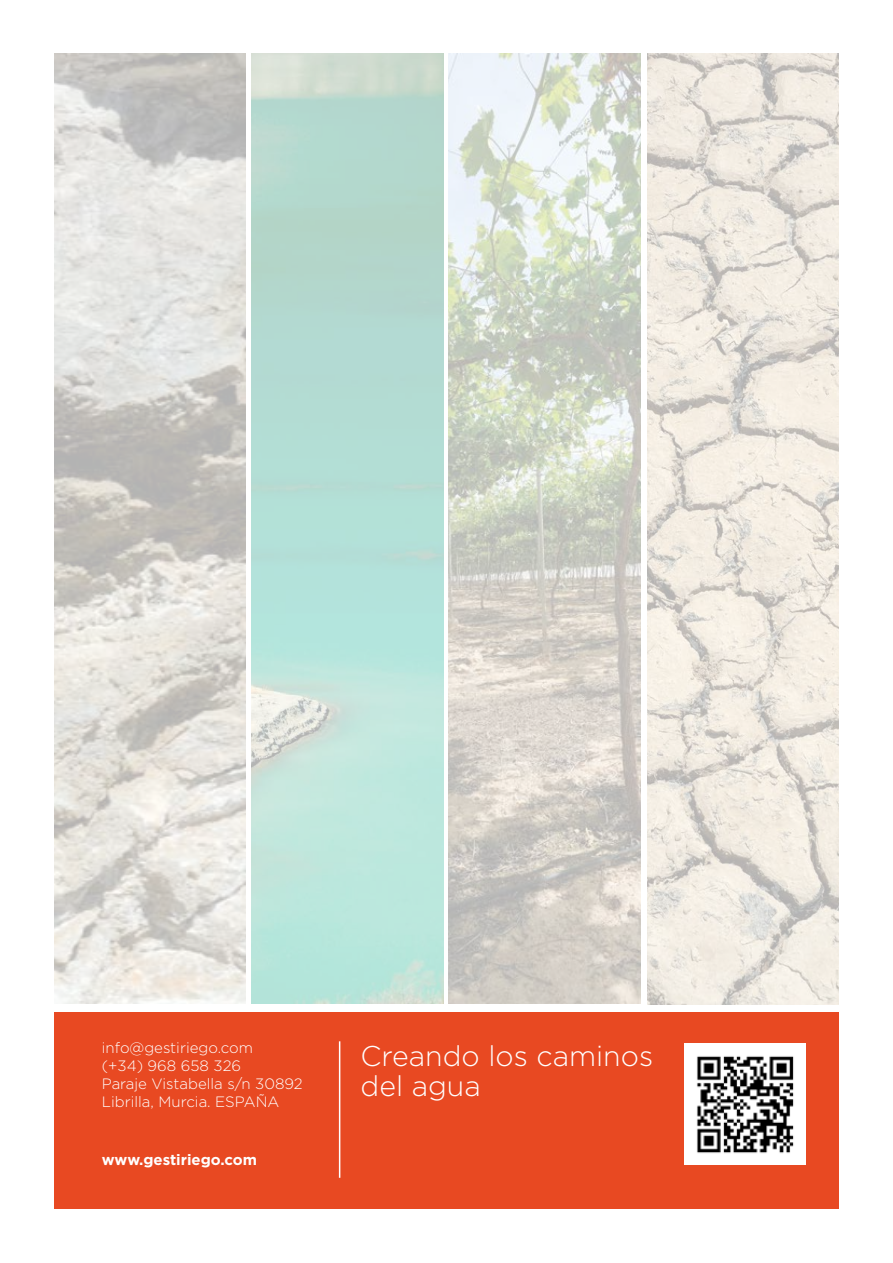
<style>
.page{position:relative;width:893px;height:1263px;background:#fff}
.page>*{position:absolute;margin:0;border:0;box-sizing:border-box;transform-origin:0 0}
.t1{font:300 28.5px/30px "Gotham";color:#fff}
.t2{font:300 15px/18px "Gotham";color:#fff}
.t3{font:700 15px "Gotham";color:#fff}
</style>
<div class="page">
<div style="left:54px;top:1012px;width:785px;height:196px;background:#e84922"></div>
<hr style="left:339px;top:1041px;width:1px;height:137px;background:#fff">
<img style="left:684px;top:1043px;width:122px;height:121px">
<img style="left:54px;top:53px;width:191px;height:950px">
<img style="left:449px;top:53px;width:191px;height:950px">
<img style="left:648px;top:53px;width:191px;height:951px">
<img style="left:252px;top:53px;width:191px;height:950px">
<p class="t2" style="left:102px;top:1038px;width:202px">info@gestiriego.com<br>(+34) 968 658 326<br>Paraje Vistabella s/n 30892<br>Librilla, Murcia. ESPAÑA</p>
<h1 class="t1" style="left:361px;top:1040px;width:294px">Creando los caminos del agua</h1>
<p class="t3" style="left:102px;top:1149px;width:157px">www.gestiriego.com</p>
</div>
